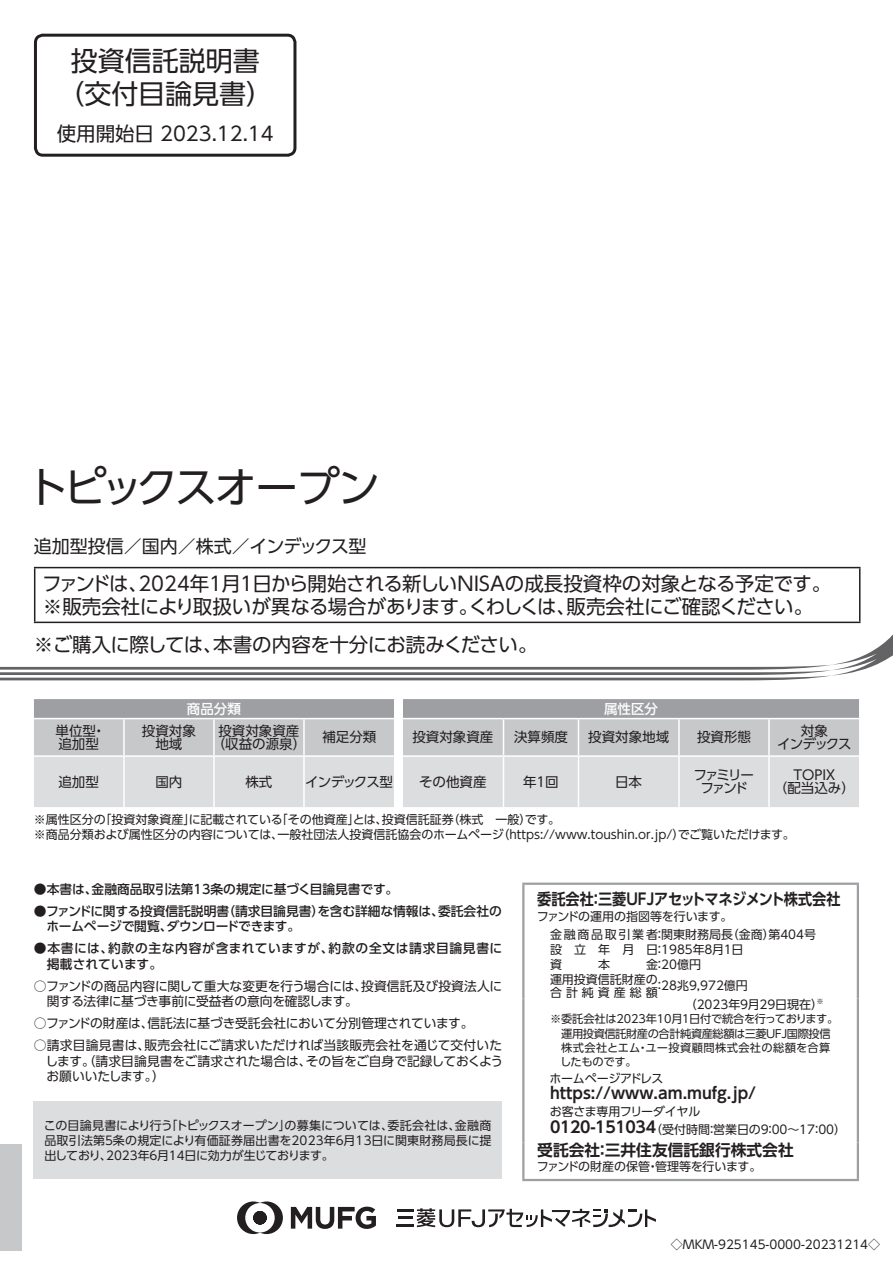
<style>
.page{position:relative;width:893px;height:1263px;background:#fff}
.page>*{position:absolute;margin:0;border:0;box-sizing:border-box;transform-origin:0 0}
.t1{font:42px "UD Shin Go Pro";letter-spacing:-.065em;color:#231f20}
.t2{font:27px/33px "UD Shin Go Pro";color:#231f20;text-align:center}
.t3{font:19.5px/22.5px "UD Shin Go Pro";letter-spacing:-.025em;color:#231f20}
.t4{font:19.5px "UD Shin Go Pro";color:#231f20}
.t5{font:18px "UD Shin Go Pro";letter-spacing:-.015em;color:#231f20}
.t6{font:700 15.75px "UD Shin Go Pro De";color:#231f20}
.t7{font:700 15.75px "UD Shin Go Pro De";letter-spacing:-.045em;color:#231f20;scale:.9 1}
.t8{font:13.5px/13.5px "UD Shin Go Pro";color:#231f20;text-align:center}
.t9{font:13.5px/13.5px "UD Shin Go Pro";letter-spacing:-.065em;color:#231f20;text-align:center}
.t10{font:13.5px/13.5px "UD Shin Go Pro";letter-spacing:-.145em;color:#231f20;text-align:center}
.t11{font:500 13.5px "UD Shin Go Pro";color:#fff}
.t12{font:12.75px/15.8px "UD Shin Go Pro";letter-spacing:-.01em;color:#231f20}
.t13{font:500 12.75px/15.8px "UD Shin Go Pro";color:#231f20}
.t14{font:500 12.75px/15.8px "UD Shin Go Pro";letter-spacing:.045em;color:#231f20}
.t15{font:12px/15px "UD Shin Go Pro";color:#231f20}
.t16{font:12px/15px "UD Shin Go Pro";letter-spacing:-.095em;color:#231f20}
.t17{font:12px "UD Shin Go Pro";letter-spacing:-.03em;color:#231f20}
.t18{font:12px "UD Shin Go Pro";letter-spacing:.335em;color:#231f20}
.t19{font:11.25px/14.2px "UD Shin Go Pro";letter-spacing:-.025em;color:#231f20}
.s1{font-family:"UD Shin Go Pro De";font-weight:700;font-size:15.75px}
</style>
<div class="page">
<svg style="left:0;top:621px;width:893px;height:59px"></svg>
<div style="left:34px;top:34px;width:262px;height:123px;border:3px solid #231f20;border-radius:8px"></div>
<svg style="left:34px;top:699px;width:825px;height:108px;background:#cacbcd"></svg>
<hr style="left:34px;top:718px;width:90px;height:1px;background:#fff">
<hr style="left:124px;top:718px;width:90px;height:1px;background:#fff">
<hr style="left:123px;top:719px;width:2px;height:36px;background:#fff">
<hr style="left:214px;top:718px;width:90px;height:1px;background:#fff">
<hr style="left:213px;top:719px;width:2px;height:36px;background:#fff">
<hr style="left:304px;top:718px;width:90px;height:1px;background:#fff">
<hr style="left:303px;top:719px;width:2px;height:36px;background:#fff">
<hr style="left:403px;top:718px;width:100px;height:1px;background:#fff">
<hr style="left:503px;top:718px;width:75px;height:1px;background:#fff">
<hr style="left:503px;top:719px;width:1px;height:36px;background:#fff">
<hr style="left:578px;top:718px;width:101px;height:1px;background:#fff">
<hr style="left:578px;top:719px;width:1px;height:36px;background:#fff">
<hr style="left:679px;top:718px;width:90px;height:1px;background:#fff">
<hr style="left:678px;top:719px;width:2px;height:36px;background:#fff">
<hr style="left:769px;top:718px;width:90px;height:1px;background:#fff">
<hr style="left:768px;top:719px;width:2px;height:36px;background:#fff">
<hr style="left:34px;top:755px;width:90px;height:2px;background:#fff">
<hr style="left:124px;top:755px;width:90px;height:2px;background:#fff">
<hr style="left:123px;top:757px;width:2px;height:50px;background:#fff">
<hr style="left:214px;top:755px;width:90px;height:2px;background:#fff">
<hr style="left:213px;top:757px;width:2px;height:50px;background:#fff">
<hr style="left:304px;top:755px;width:90px;height:2px;background:#fff">
<hr style="left:303px;top:757px;width:2px;height:50px;background:#fff">
<hr style="left:403px;top:755px;width:100px;height:2px;background:#fff">
<hr style="left:503px;top:755px;width:75px;height:2px;background:#fff">
<hr style="left:503px;top:757px;width:1px;height:50px;background:#fff">
<hr style="left:578px;top:755px;width:101px;height:2px;background:#fff">
<hr style="left:578px;top:757px;width:1px;height:50px;background:#fff">
<hr style="left:679px;top:755px;width:90px;height:2px;background:#fff">
<hr style="left:678px;top:757px;width:2px;height:50px;background:#fff">
<hr style="left:769px;top:755px;width:90px;height:2px;background:#fff">
<hr style="left:768px;top:757px;width:2px;height:50px;background:#fff">
<div style="left:34px;top:1101px;width:468px;height:78px;background:#dcdddf"></div>
<div style="left:0;top:1144px;width:21px;height:107px;background:#c7c8ca"></div>
<hr style="left:522px;top:882px;width:337px;height:3px;background:#9d9fa2">
<hr style="left:522px;top:885px;width:2px;height:43px;background:#9d9fa2">
<hr style="left:857px;top:885px;width:2px;height:43px;background:#9d9fa2">
<svg style="left:522px;top:928px;width:2px;height:45px"></svg>
<svg style="left:857px;top:928px;width:2px;height:45px"></svg>
<hr style="left:522px;top:973px;width:2px;height:25px;background:#9d9fa2">
<hr style="left:857px;top:973px;width:2px;height:25px;background:#9d9fa2">
<hr style="left:522px;top:998px;width:2px;height:74px;background:#9d9fa2">
<hr style="left:857px;top:998px;width:2px;height:74px;background:#9d9fa2">
<hr style="left:522px;top:1072px;width:2px;height:70px;background:#9d9fa2">
<hr style="left:857px;top:1072px;width:2px;height:70px;background:#9d9fa2">
<hr style="left:522px;top:1142px;width:2px;height:37px;background:#9d9fa2">
<hr style="left:857px;top:1142px;width:2px;height:37px;background:#9d9fa2">
<hr style="left:522px;top:1179px;width:337px;height:2px;background:#9d9fa2">
<hr style="left:396px;top:1224px;width:18px;height:3px;background:#231f20">
<svg style="left:397px;top:1208px;width:259px;height:19px"></svg>
<svg style="left:291px;top:1206px;width:85px;height:23px"></svg>
<svg style="left:237px;top:1201px;width:46px;height:33px"></svg>
<hr style="left:34px;top:568px;width:1px;height:54px;background:#231f20">
<hr style="left:34px;top:567px;width:826px;height:1px;background:#231f20">
<hr style="left:859px;top:568px;width:1px;height:54px;background:#231f20">
<hr style="left:34px;top:622px;width:826px;height:1px;background:#231f20">
<h2 class="t2" style="left:57px;top:43px;width:217px">投資信託説明書（交付目論見書）</h2>
<h3 class="t4" style="left:57px;top:118px;width:218px">使用開始日 2023.12.14</h3>
<h1 class="t1" style="left:27px;top:453px;width:355px">トピックスオープン</h1>
<h3 class="t5" style="left:34px;top:532px;width:334px">追加型投信／国内／株式／インデックス型</h3>
<h3 class="t3" style="left:42px;top:572px;width:791px">ファンドは、2024年１月１日から開始される新しいＮＩＳＡの成長投資枠の対象となる予定です。※販売会社により取扱いが異なる場合があります。くわしくは、販売会社にご確認ください。</h3>
<h3 class="t3" style="left:34px;top:632px;width:505px">※ご購入に際しては、本書の内容を十分にお読みください。</h3>
<p class="t11" style="left:187px;top:698px;width:55px">商品分類</p>
<p class="t11" style="left:604px;top:698px;width:55px">属性区分</p>
<p class="t8" style="left:56px;top:723px;width:51px;text-align:left">単位型・追加型</p>
<p class="t8" style="left:142px;top:723px;width:55px">投資対象地域</p>
<p class="t8" style="left:212px;top:723px;width:96px">投資対象資産（収益の源泉）</p>
<p class="t8" style="left:322px;top:730px;width:55px">補足分類</p>
<p class="t8" style="left:412px;top:730px;width:82px">投資対象資産</p>
<p class="t8" style="left:514px;top:730px;width:56px">決算頻度</p>
<p class="t8" style="left:588px;top:730px;width:82px">投資対象地域</p>
<p class="t8" style="left:697px;top:730px;width:55px">投資形態</p>
<p class="t9" style="left:777px;top:723px;width:76px">対象<br>インデックス</p>
<p class="t8" style="left:58px;top:774px;width:42px">追加型</p>
<p class="t8" style="left:155px;top:774px;width:29px">国内</p>
<p class="t8" style="left:245px;top:774px;width:28px">株式</p>
<p class="t9" style="left:305px;top:774px;width:89px">インデックス型</p>
<p class="t8" style="left:419px;top:774px;width:69px">その他資産</p>
<p class="t8" style="left:523px;top:774px;width:37px">年１回</p>
<p class="t8" style="left:615px;top:774px;width:28px">日本</p>
<p class="t10" style="left:693px;top:768px;width:62px">ファミリーファンド</p>
<p class="t8" style="left:774px;top:768px;width:82px">TOPIX<br>（配当込み）</p>
<p class="t15" style="left:34px;top:812px;width:762px">※属性区分の「投資対象資産」に記載されている「その他資産」とは、投資信託証券（株式　一般）です。<br>※商品分類および属性区分の内容については、一般社団法人投資信託協会のホームページ（https://www.toushin.or.jp/）でご覧いただけます。</p>
<p class="t13" style="left:34px;top:881px;width:366px">●本書は、金融商品取引法第13条の規定に基づく目論見書です。</p>
<p class="t13" style="left:46px;top:902px;width:457px;text-indent:-12px">●ファンドに関する投資信託説明書（請求目論見書）を含む詳細な情報は、委託会社のホームページで閲覧、ダウンロードできます。</p>
<p class="t14" style="left:47px;top:940px;width:457px;text-indent:-13px">●本書には、約款の主な内容が含まれていますが、約款の全文は請求目論見書に掲載されています。</p>
<p class="t12" style="left:47px;top:977px;width:457px;text-indent:-13px">○ファンドの商品内容に関して重大な変更を行う場合には、投資信託及び投資法人に関する法律に基づき事前に受益者の意向を確認します。</p>
<p class="t12" style="left:34px;top:1015px;width:441px">○ファンドの財産は、信託法に基づき受託会社において分別管理されています。</p>
<p class="t12" style="left:45px;top:1037px;width:459px;text-align:justify;text-indent:-12px">○請求目論見書は、販売会社にご請求いただければ当該販売会社を通じて交付いたします。（請求目論見書をご請求された場合は、その旨をご自身で記録しておくようお願いいたします。）</p>
<p class="t15" style="left:44px;top:1117px;width:449px;text-align:justify">この目論見書により行う「トピックスオープン」の募集については、委託会社は、金融商品取引法第５条の規定により有価証券届出書を2023年６月13日に関東財務局長に提出しており、2023年６月14日に効力が生じております。</p>
<h3 class="t7" style="left:537px;top:886px;width:338px">委託会社：三菱ＵＦＪアセットマネジメント株式会社</h3>
<p class="t15" style="left:550px;top:907px;width:268px;line-height:18px;text-indent:-13px">ファンドの運用の指図等を行います。<br>金融商品取引業者：関東財務局長（金商）第404号</p>
<p class="t16" style="left:550px;top:941px;width:195px">設 立 年 月 日：1985年８月１日資</p>
<p class="t15" style="left:550px;top:956px;width:153px;text-indent:96px">金：20億円運用投資信託財産の</p>
<p class="t18" style="left:550px;top:983px;width:109px">合計純資産総額</p>
<p class="t15" style="left:685px;top:976px;width:141px;line-height:18.8px;text-indent:-31px">：28兆9,972億円<br>（2023年９月29日現在）<sup>※</sup></p>
<p class="t19" style="left:560px;top:1012px;width:280px;text-indent:-10px">※委託会社は2023年10月１日付で統合を行っております。運用投資信託財産の合計純資産総額は三菱ＵＦＪ国際投信株式会社とエム・ユー投資顧問株式会社の総額を合算したものです。</p>
<p class="t17" style="left:550px;top:1068px;width:115px">ホームページアドレス</p>
<h3 class="t6" style="left:550px;top:1080px;width:208px">https://www.am.mufg.jp/</h3>
<p class="t15" style="left:550px;top:1103px;width:298px;line-height:17.2px">お客さま専用フリーダイヤル<br><span class="s1">0120-151034</span>（受付時間：営業日の９：00～17：00）</p>
<h3 class="t6" style="left:537px;top:1137px;width:258px">受託会社：三井住友信託銀行株式会社</h3>
<p class="t15" style="left:537px;top:1159px;width:226px">ファンドの財産の保管・管理等を行います。</p>
<p class="t15" style="left:598px;top:956px;width:13px">本</p>
<p class="t15" style="left:671px;top:1236px;width:211px">◇MKM-925145-0000-20231214◇</p>
</div>
